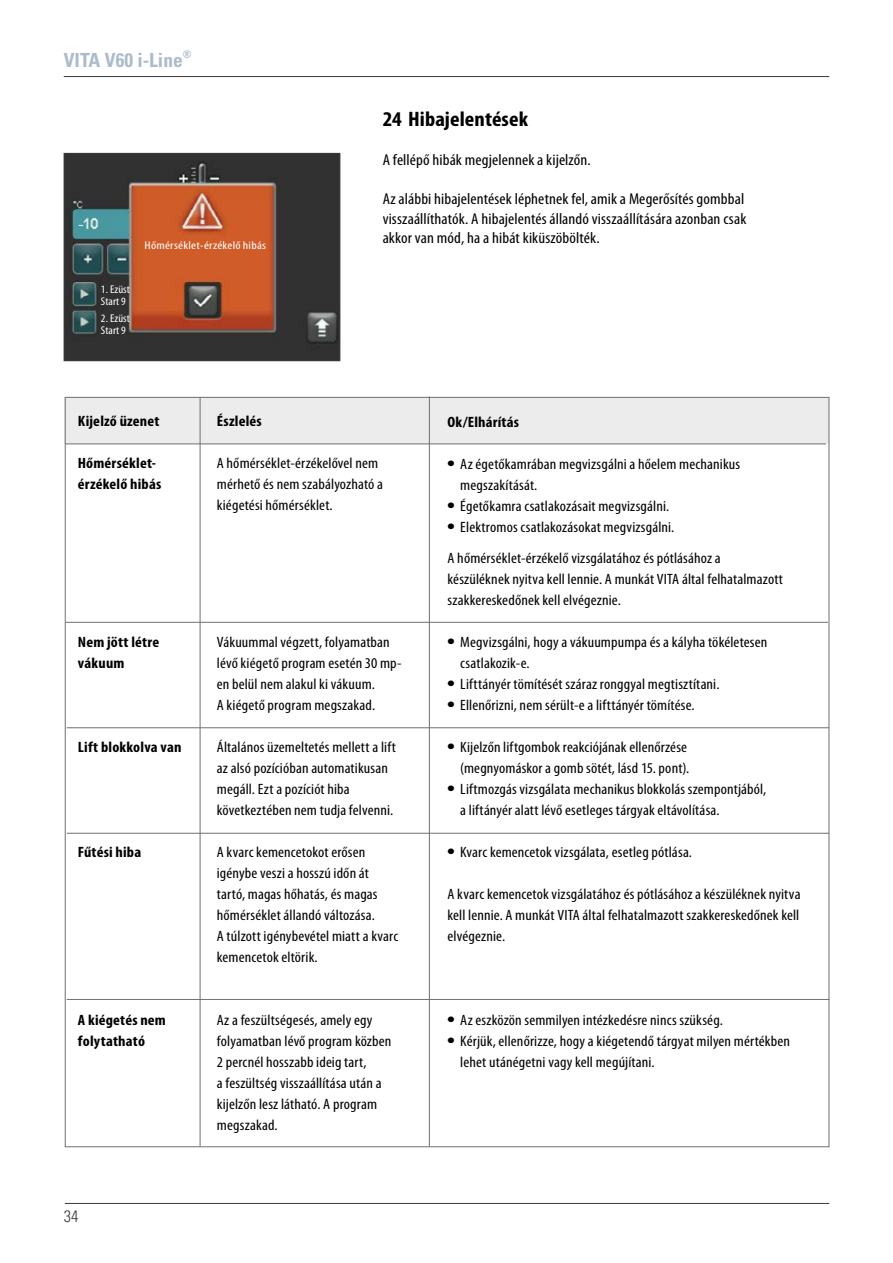
<style>
.page{position:relative;width:893px;height:1263px;background:#fff}
.page>*{position:absolute;margin:0;border:0;box-sizing:border-box;transform-origin:0 0}
.t1{font:700 condensed 21px "Myriad Pro";letter-spacing:.005em;color:#000;scale:1.08 1}
.t2{font:700 condensed 19.5px "Univers LT";color:#adbcca}
.t3{font:300 condensed 16.5px "Univers LT";color:#3b3b3a}
.t4{font:condensed 15.75px/19.5px "Myriad Pro";letter-spacing:.005em;color:#000;scale:1.08 1}
.t5{font:condensed 15px/21px "Myriad Pro";letter-spacing:.01em;color:#000;scale:1.08 1}
.t6{font:700 condensed 15px/21px "Myriad Pro";letter-spacing:.01em;color:#000;scale:1.08 1}
.t7{font:condensed 11.25px/12px "Myriad Pro";letter-spacing:.015em;color:#fff;scale:1.08 1}
.t8{font:condensed 11.25px "Myriad Pro";letter-spacing:.015em;color:#fff;scale:1.2 1}
.s1{font-family:"Univers LT";font-weight:700;font-size:15.75px}
</style>
<div class="page">
<hr style="left:65px;top:1203px;width:764px;height:1px;background:#3b3b3a">
<hr style="left:64px;top:76px;width:765px;height:1px;background:#3b3b3a">
<img style="left:66px;top:155px;width:272px;height:204px">
<div style="left:64px;top:153px;width:276px;height:208px;border:1px solid #3b3b3a"></div>
<div style="left:64px;top:397px;width:765px;height:47px;background:#ececed"></div>
<hr style="left:200px;top:397px;width:1px;height:749px;background:#6f6f6e">
<hr style="left:429px;top:396px;width:1px;height:750px;background:#6f6f6e">
<hr style="left:65px;top:444px;width:761px;height:1px;background:#6f6f6e">
<hr style="left:65px;top:622px;width:763px;height:1px;background:#6f6f6e">
<hr style="left:67px;top:727px;width:762px;height:1px;background:#6f6f6e">
<hr style="left:67px;top:833px;width:762px;height:1px;background:#6f6f6e">
<hr style="left:67px;top:999px;width:762px;height:1px;background:#6f6f6e">
<h2 class="t2" style="left:64px;top:48px;width:129px">VITA V60 i-Line<sup>®</sup></h2>
<p class="t7" style="left:101px;top:284px;width:28px">1. Ezüst<br>Start 9</p>
<p class="t7" style="left:101px;top:312px;width:28px">2. Ezüst<br>Start 9</p>
<p class="t8" style="left:145px;top:239px;width:103px">Hőmérséklet-érzékelő hibás</p>
<h1 class="t1" style="left:383px;top:108px;width:136px">24 Hibajelentések</h1>
<p class="t4" style="left:383px;top:151px;width:194px">A fellépő hibák megjelennek a kijelzőn.</p>
<p class="t4" style="left:383px;top:190px;width:338px">Az alábbi hibajelentések léphetnek fel, amik a Megerősítés gombbal visszaállíthatók. A hibajelentés állandó visszaállítására azonban csak akkor van mód, ha a hibát kiküszöbölték.</p>
<p class="t6" style="left:78px;top:411px;width:77px">Kijelző üzenet</p>
<p class="t6" style="left:78px;top:453px;width:79px">Hőmérséklet&shy;érzékelő hibás</p>
<p class="t6" style="left:217px;top:411px;width:43px">Észlelés</p>
<p class="t5" style="left:217px;top:453px;width:155px">A hőmérséklet-érzékelővel nem mérhető és nem szabályozható a kiégetési hőmérséklet.</p>
<p class="t6" style="left:78px;top:632px;width:77px">Nem jött létre vákuum</p>
<p class="t6" style="left:78px;top:737px;width:97px">Lift blokkolva van</p>
<p class="t6" style="left:78px;top:842px;width:60px">Fűtési hiba</p>
<p class="t6" style="left:78px;top:1010px;width:83px">A kiégetés nem folytatható</p>
<p class="t3" style="left:64px;top:1206px;width:16px">34</p>
<p class="t5" style="left:217px;top:632px;width:173px">Vákuummal végzett, folyamatban lévő kiégető program esetén 30 mp&shy;en belül nem alakul ki vákuum.<br>A kiégető program megszakad.</p>
<p class="t5" style="left:217px;top:737px;width:167px">Általános üzemeltetés mellett a lift az alsó pozícióban automatikusan megáll. Ezt a pozíciót hiba következtében nem tudja felvenni.</p>
<p class="t5" style="left:217px;top:842px;width:170px">A kvarc kemencetokot erősen igénybe veszi a hosszú időn át tartó, magas hőhatás, és magas hőmérséklet állandó változása.<br>A túlzott igénybevétel miatt a kvarc kemencetok eltörik.</p>
<p class="t5" style="left:217px;top:1010px;width:163px">Az a feszültségesés, amely egy folyamatban lévő program közben<br>2 percnél hosszabb ideig tart,<br>a feszültség visszaállítása után a kijelzőn lesz látható. A program megszakad.</p>
<p class="t6" style="left:448px;top:412px;width:68px">Ok/Elhárítás</p>
<p class="t5" style="left:460px;top:454px;width:261px;text-indent:-13px"><span class="s1">•</span> Az égetőkamrában megvizsgálni a hőelem mechanikus megszakítását.</p>
<p class="t5" style="left:448px;top:496px;width:207px"><span class="s1">•</span> Égetőkamra csatlakozásait megvizsgálni.</p>
<p class="t5" style="left:448px;top:511px;width:255px;line-height:31.5px"><span class="s1">•</span> Elektromos csatlakozásokat megvizsgálni.<br>A hőmérséklet-érzékelő vizsgálatához és pótlásához a</p>
<p class="t5" style="left:448px;top:569px;width:312px">készüléknek nyitva kell lennie. A munkát VITA által felhatalmazott szakkereskedőnek kell elvégeznie.</p>
<p class="t5" style="left:460px;top:632px;width:286px;text-indent:-13px"><span class="s1">•</span> Megvizsgálni, hogy a vákuumpumpa és a kályha tökéletesen csatlakozik-e.</p>
<p class="t5" style="left:448px;top:674px;width:253px"><span class="s1">•</span> Lifttányér tömítését száraz ronggyal megtisztítani.</p>
<p class="t5" style="left:448px;top:695px;width:230px"><span class="s1">•</span> Ellenőrizni, nem sérült-e a lifttányér tömítése.</p>
<p class="t5" style="left:448px;top:737px;width:225px;text-align:right"><span class="s1">•</span> Kijelzőn liftgombok reakciójának ellenőrzése (megnyomáskor a gomb sötét, lásd 15. pont).</p>
<p class="t5" style="left:460px;top:779px;width:285px;text-indent:-13px"><span class="s1">•</span> Liftmozgás vizsgálata mechanikus blokkolás szempontjából, a liftányér alatt lévő esetleges tárgyak eltávolítása.</p>
<p class="t5" style="left:448px;top:842px;width:228px"><span class="s1">•</span> Kvarc kemencetok vizsgálata, esetleg pótlása.</p>
<p class="t5" style="left:448px;top:884px;width:328px;text-align:justify">A kvarc kemencetok vizsgálatához és pótlásához a készüléknek nyitva kell lennie. A munkát VITA által felhatalmazott szakkereskedőnek kell elvégeznie.</p>
<p class="t5" style="left:448px;top:1010px;width:257px"><span class="s1">•</span> Az eszközön semmilyen intézkedésre nincs szükség.</p>
<p class="t5" style="left:460px;top:1031px;width:307px;text-indent:-13px"><span class="s1">•</span> Kérjük, ellenőrizze, hogy a kiégetendő tárgyat milyen mértékben lehet utánégetni vagy kell megújítani.</p>
</div>
